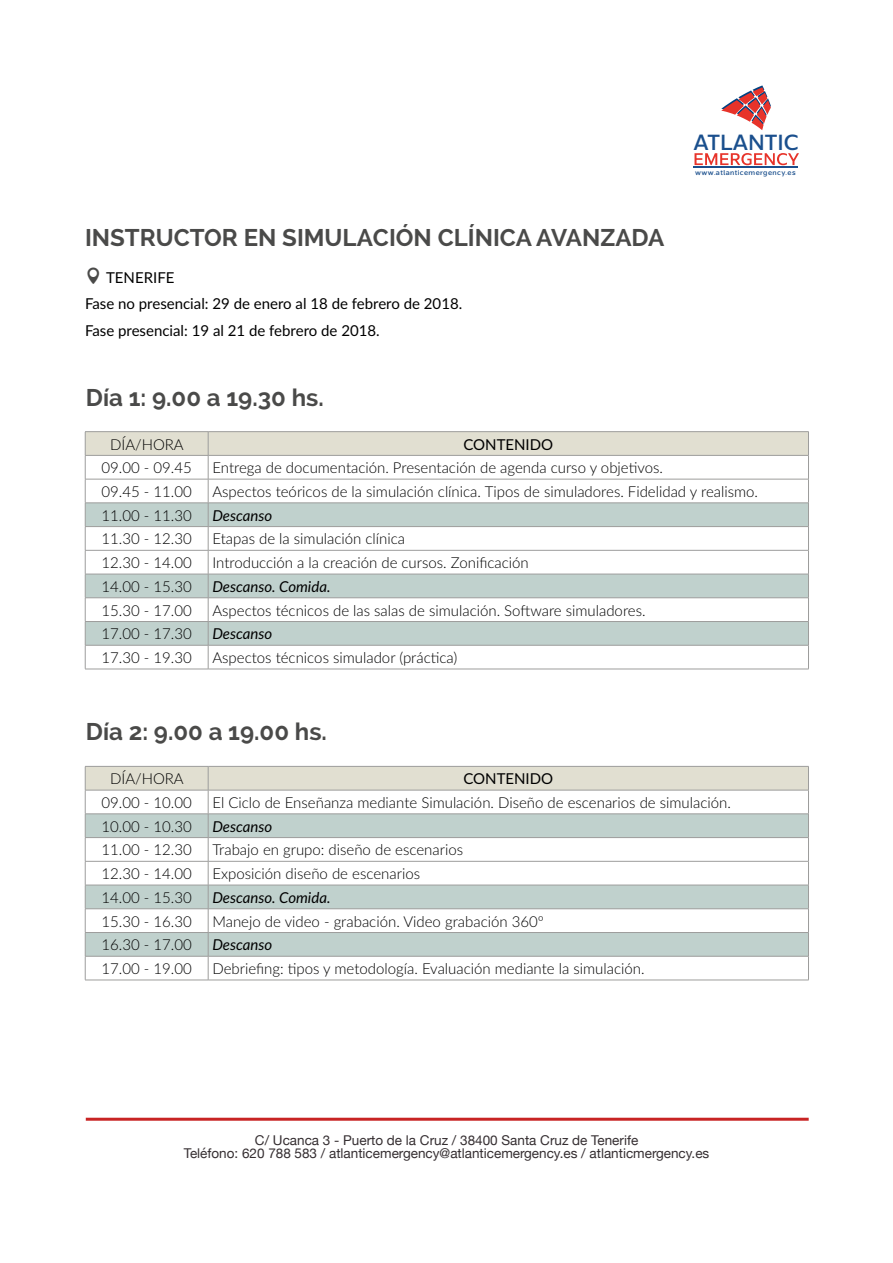
<style>
.page{position:relative;width:893px;height:1263px;background:#fff}
.page>*{position:absolute;margin:0;border:0;box-sizing:border-box;transform-origin:0 0}
.t1{font:700 24px "Raleway";color:#4a4a49}
.t2{font:500 22.5px "Global";color:#1a4f8d}
.t3{font:300 15px "Lato";color:#000}
.t4{font:15px/26.5px "Lato";color:#000}
.t5{font:italic 15px "Lato";color:#000}
.t6{font:13.5px/13.5px "Helvetica Neue";color:#352e31;text-align:center}
.t7{font:500 7.2px "Global";letter-spacing:.06em;color:#1a4f8d}
</style>
<div class="page">
<hr style="left:86px;top:1118px;width:723px;height:3px;background:#c82424">
<hr style="left:693px;top:167px;width:105px;height:1px;background:#1a4f8d">
<svg style="left:694px;top:153px;width:105px;height:12px"></svg>
<svg style="left:721px;top:85px;width:50px;height:45px"></svg>
<hr style="left:85px;top:431px;width:123px;height:1px;background:#9d9d9c">
<hr style="left:208px;top:431px;width:601px;height:1px;background:#9d9d9c">
<hr style="left:85px;top:669px;width:123px;height:1px;background:#9d9d9c">
<hr style="left:208px;top:669px;width:601px;height:1px;background:#9d9d9c">
<svg style="left:85px;top:432px;width:724px;height:237px"></svg>
<hr style="left:208px;top:645px;width:601px;height:1px;background:#9d9d9c">
<hr style="left:85px;top:980px;width:123px;height:1px;background:#9d9d9c">
<hr style="left:208px;top:980px;width:601px;height:1px;background:#9d9d9c">
<svg style="left:85px;top:766px;width:724px;height:214px"></svg>
<hr style="left:85px;top:956px;width:123px;height:1px;background:#9d9d9c">
<h1 class="t1" style="left:85px;top:224px;width:581px">INSTRUCTOR EN SIMULACIÓN CLÍNICA AVANZADA</h1>
<p class="t4" style="left:85px;top:263px;width:379px;text-indent:21px">TENERIFE<br>Fase no presencial: 29 de enero al 18 de febrero de 2018.<br>Fase presencial: 19 al 21 de febrero de 2018.</p>
<h1 class="t1" style="left:86px;top:383px;width:239px">Día 1: 9.00 a 19.30 hs.</h1>
<h2 class="t2" style="left:693px;top:129px;width:107px">ATLANTIC</h2>
<p class="t7" style="left:695px;top:168px;width:102px">www.atlanticemergency.es</p>
<p class="t3" style="left:110px;top:434px;width:75px">DÍA/HORA</p>
<p class="t4" style="left:463px;top:430px;width:91px">CONTENIDO</p>
<p class="t3" style="left:102px;top:457px;width:92px">09.00 - 09.45</p>
<p class="t3" style="left:212px;top:457px;width:452px">Entrega de documentación. Presentación de agenda curso y objetivos.</p>
<p class="t3" style="left:102px;top:481px;width:92px">09.45 - 11.00</p>
<p class="t3" style="left:212px;top:481px;width:547px">Aspectos teóricos de la simulación clínica. Tipos de simuladores. Fidelidad y realismo.</p>
<p class="t3" style="left:102px;top:505px;width:92px">11.00 - 11.30</p>
<p class="t5" style="left:212px;top:505px;width:61px">Descanso</p>
<p class="t3" style="left:102px;top:529px;width:92px">11.30 - 12.30</p>
<p class="t3" style="left:212px;top:529px;width:194px">Etapas de la simulación clínica</p>
<p class="t3" style="left:102px;top:552px;width:92px">12.30 - 14.00</p>
<p class="t3" style="left:212px;top:552px;width:318px">Introducción a la creación de cursos. Zonificación</p>
<p class="t3" style="left:102px;top:576px;width:92px">14.00 - 15.30</p>
<p class="t5" style="left:212px;top:576px;width:120px">Descanso. Comida.</p>
<p class="t3" style="left:102px;top:600px;width:92px">15.30 - 17.00</p>
<p class="t3" style="left:212px;top:600px;width:435px">Aspectos técnicos de las salas de simulación. Software simuladores.</p>
<p class="t3" style="left:102px;top:624px;width:92px">17.00 - 17.30</p>
<p class="t5" style="left:212px;top:623px;width:61px">Descanso</p>
<p class="t3" style="left:102px;top:647px;width:92px">17.30 - 19.30</p>
<p class="t3" style="left:212px;top:647px;width:247px">Aspectos técnicos simulador (práctica)</p>
<h1 class="t1" style="left:86px;top:718px;width:243px">Día 2: 9.00 a 19.00 hs.</h1>
<p class="t3" style="left:110px;top:768px;width:75px">DÍA/HORA</p>
<p class="t4" style="left:463px;top:765px;width:91px">CONTENIDO</p>
<p class="t3" style="left:102px;top:792px;width:92px">09.00 - 10.00</p>
<p class="t3" style="left:212px;top:792px;width:520px">El Ciclo de Enseñanza mediante Simulación. Diseño de escenarios de simulación.</p>
<p class="t3" style="left:102px;top:816px;width:92px">10.00 - 10.30</p>
<p class="t5" style="left:212px;top:815px;width:61px">Descanso</p>
<p class="t3" style="left:102px;top:840px;width:92px">11.00 - 12.30</p>
<p class="t3" style="left:212px;top:840px;width:252px">Trabajo en grupo: diseño de escenarios</p>
<p class="t3" style="left:102px;top:863px;width:92px">12.30 - 14.00</p>
<p class="t3" style="left:212px;top:863px;width:209px">Exposición diseño de escenarios</p>
<p class="t3" style="left:102px;top:887px;width:92px">14.00 - 15.30</p>
<p class="t5" style="left:212px;top:887px;width:120px">Descanso. Comida.</p>
<p class="t3" style="left:102px;top:911px;width:92px">15.30 - 16.30</p>
<p class="t3" style="left:212px;top:911px;width:333px">Manejo de video - grabación. Video grabación 360º</p>
<p class="t3" style="left:102px;top:934px;width:92px">16.30 - 17.00</p>
<p class="t5" style="left:212px;top:934px;width:61px">Descanso</p>
<p class="t3" style="left:102px;top:958px;width:92px">17.00 - 19.00</p>
<p class="t3" style="left:212px;top:958px;width:434px">Debriefing: tipos y metodología. Evaluación mediante la simulación.</p>
<p class="t6" style="left:184px;top:1134px;width:527px">C/ Ucanca 3 - Puerto de la Cruz / 38400 Santa Cruz de Tenerife<br>Teléfono: 620 788 583 / atlanticemergency@atlanticemergency.es / atlanticmergency.es</p>
</div>
